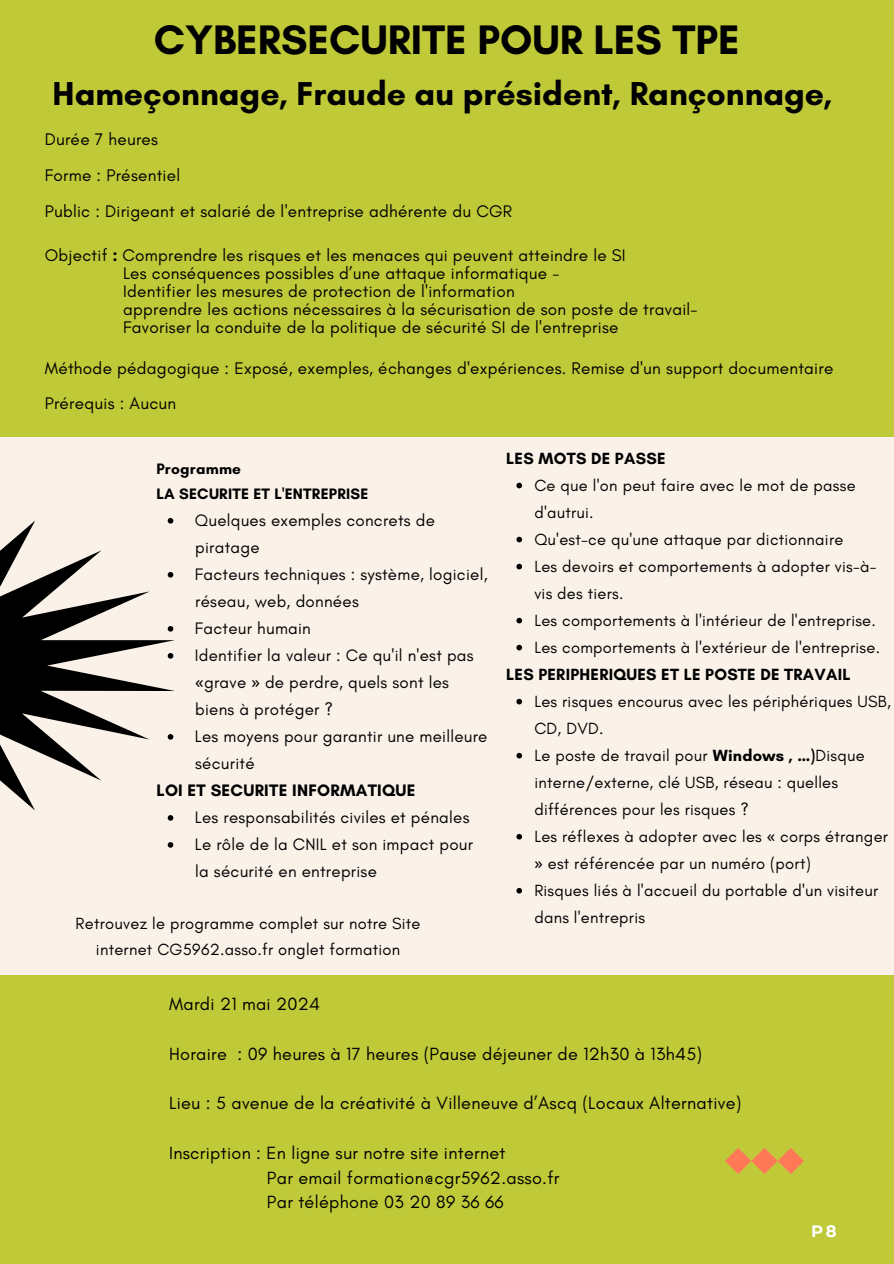
<style>
.page{position:relative;width:894px;height:1264px;background:#fff}
.page>*{position:absolute;margin:0;border:0;box-sizing:border-box;transform-origin:0 0}
.t1{font:700 42px "Glacial Indifference";color:#000}
.t2{font:700 33.75px "Glacial Indifference";color:#000}
.t3{font:18px/24.8px "Glacial Indifference";letter-spacing:.015em;color:#000}
.t4{font:17.1px/17.9px "Glacial Indifference";letter-spacing:.015em;color:#000}
.t5{font:16.95px/27px "Glacial Indifference";letter-spacing:.015em;color:#000}
.t6{font:700 16.95px/27px "Glacial Indifference";letter-spacing:.015em;color:#000}
.t7{font:16.5px/27px "Glacial Indifference";letter-spacing:.015em;color:#000}
.t8{font:700 16.5px "Glacial Indifference";letter-spacing:.015em;color:#000}
.t9{font:700 16.5px "Montserrat";color:#fff}
.t10{font:700 15.45px "Glacial Indifference";letter-spacing:.015em;color:#000}
.s1{font-weight:700}
.s2{font-family:"Noto Sans"}
.s3{font-weight:400}
</style>
<div class="page">
<div style="left:0;top:0;width:893px;height:1263px;background:#c0ca38"></div>
<div style="left:0;top:437px;width:893px;height:538px;background:#faf2e9"></div>
<svg style="left:0;top:519px;width:175px;height:302px"></svg>
<svg style="left:725px;top:1148px;width:78px;height:25px"></svg>
<svg style="left:168px;top:518px;width:5px;height:5px"></svg>
<svg style="left:168px;top:572px;width:5px;height:5px"></svg>
<svg style="left:168px;top:626px;width:5px;height:5px"></svg>
<svg style="left:168px;top:653px;width:5px;height:5px"></svg>
<svg style="left:168px;top:734px;width:5px;height:5px"></svg>
<svg style="left:168px;top:815px;width:5px;height:5px"></svg>
<svg style="left:168px;top:842px;width:5px;height:5px"></svg>
<svg style="left:516px;top:482px;width:6px;height:6px"></svg>
<svg style="left:516px;top:536px;width:6px;height:6px"></svg>
<svg style="left:516px;top:563px;width:6px;height:6px"></svg>
<svg style="left:516px;top:617px;width:6px;height:6px"></svg>
<svg style="left:516px;top:644px;width:6px;height:6px"></svg>
<svg style="left:516px;top:698px;width:6px;height:6px"></svg>
<svg style="left:516px;top:752px;width:6px;height:6px"></svg>
<svg style="left:516px;top:833px;width:6px;height:6px"></svg>
<svg style="left:516px;top:887px;width:6px;height:6px"></svg>
<h4 class="t1" style="left:154px;top:14px;width:587px">CYBERSECURITE POUR LES TPE</h4>
<h4 class="t2" style="left:53px;top:72px;width:781px">Hameçonnage, Fraude au président, Rançonnage,</h4>
<h1 class="t4" style="left:45px;top:130px;width:115px">Durée 7 heures</h1>
<h4 class="t4" style="left:45px;top:166px;width:137px">Forme : Présentiel</h4>
<h4 class="t4" style="left:45px;top:202px;width:469px">Public : Dirigeant et salarié de l'entreprise adhérente du CGR</h4>
<h4 class="t4" style="left:123px;top:246px;width:576px;text-indent:-78px">Objectif <span class="s1">:</span> Comprendre les risques et les menaces qui peuvent atteindre le SI<br>Les conséquences possibles d’une attaque informatique -<br>Identifier les mesures de protection de l'information<br>apprendre les actions nécessaires à la sécurisation de son poste de travail-</h4>
<h4 class="t4" style="left:123px;top:318px;width:497px">Favoriser la conduite de la politique de sécurité SI de l'entreprise</h4>
<h4 class="t4" style="left:45px;top:351px;width:790px;line-height:34.5px">Méthode pédagogique : Exposé, exemples, échanges d'expériences. Remise d'un support documentaire<br>Prérequis : Aucun</h4>
<h4 class="t10" style="left:156px;top:459px;width:86px">Programme</h4>
<p class="t10" style="left:156px;top:484px;width:213px">LA SECURITE ET L'ENTREPRISE</p>
<p class="t5" style="left:195px;top:506px;width:241px">Quelques exemples concrets de</p>
<p class="t5" style="left:195px;top:533px;width:66px">piratage</p>
<h4 class="t5" style="left:195px;top:560px;width:294px">Facteurs techniques : système, logiciel,</h4>
<p class="t5" style="left:195px;top:587px;width:165px">réseau, web, données</p>
<h4 class="t5" style="left:195px;top:614px;width:117px">Facteur humain</h4>
<p class="t5" style="left:195px;top:641px;width:280px">Identifier la valeur : Ce qu'il n'est pas</p>
<p class="t5" style="left:195px;top:668px;width:255px"><span class="s2">«</span>grave <span class="s2">»</span> de perdre, quels sont les biens à protéger ?</p>
<h4 class="t5" style="left:195px;top:722px;width:294px">Les moyens pour garantir une meilleure</h4>
<p class="t6" style="left:156px;top:749px;width:260px;text-indent:39px"><span class="s3">sécurité<br></span>LOI ET SECURITE INFORMATIQUE</p>
<h4 class="t5" style="left:195px;top:803px;width:276px">Les responsabilités civiles et pénales</h4>
<p class="t5" style="left:195px;top:830px;width:279px">Le rôle de la CNIL et son impact pour</p>
<p class="t5" style="left:195px;top:857px;width:183px">la sécurité en entreprise</p>
<h4 class="t7" style="left:76px;top:910px;width:346px;line-height:25.8px;text-align:center">Retrouvez le programme complet sur notre Site internet CG5962.asso.fr onglet formation</h4>
<p class="t8" style="left:506px;top:448px;width:161px">LES MOTS DE PASSE</p>
<p class="t7" style="left:534px;top:471px;width:323px">Ce que l'on peut faire avec le mot de passe d'autrui.</p>
<p class="t7" style="left:534px;top:525px;width:310px">Qu'est-ce qu'une attaque par dictionnaire</p>
<p class="t7" style="left:534px;top:552px;width:343px">Les devoirs et comportements à adopter vis-à&shy;vis des tiers.</p>
<h3 class="t7" style="left:534px;top:606px;width:343px">Les comportements à l'intérieur de l'entreprise.</h3>
<p class="t7" style="left:534px;top:633px;width:347px">Les comportements à l'extérieur de l'entreprise.</p>
<p class="t8" style="left:506px;top:664px;width:346px">LES PERIPHERIQUES ET LE POSTE DE TRAVAIL</p>
<p class="t7" style="left:534px;top:687px;width:358px">Les risques encourus avec les périphériques USB,<br>CD, DVD.</p>
<p class="t7" style="left:534px;top:741px;width:332px">Le poste de travail pour <span class="s1">Windows , …)</span>Disque interne/externe, clé USB, réseau : quelles différences pour les risques ?</p>
<h4 class="t7" style="left:534px;top:822px;width:355px">Les réflexes à adopter avec les <span class="s2">«</span> corps étranger <span class="s2">»</span> est référencée par un numéro (port)</h4>
<h4 class="t7" style="left:534px;top:876px;width:345px">Risques liés à l'accueil du portable d'un visiteur dans l'entrepris</h4>
<h4 class="t3" style="left:169px;top:991px;width:152px">Mardi 21 mai 2024</h4>
<p class="t3" style="left:169px;top:1041px;width:534px">Horaire : 09 heures à 17 heures (Pause déjeuner de 12h30 à 13h45)</p>
<h4 class="t3" style="left:169px;top:1090px;width:573px">Lieu : 5 avenue de la créativité à Villeneuve d’Ascq (Locaux Alternative)</h4>
<h2 class="t3" style="left:267px;top:1140px;width:294px;text-indent:-98px">Inscription : En ligne sur notre site internet<br>Par email formation@cgr5962.asso.fr<br>Par téléphone 03 20 89 36 66</h2>
<p class="t9" style="left:811px;top:1220px;width:27px">P8</p>
</div>
